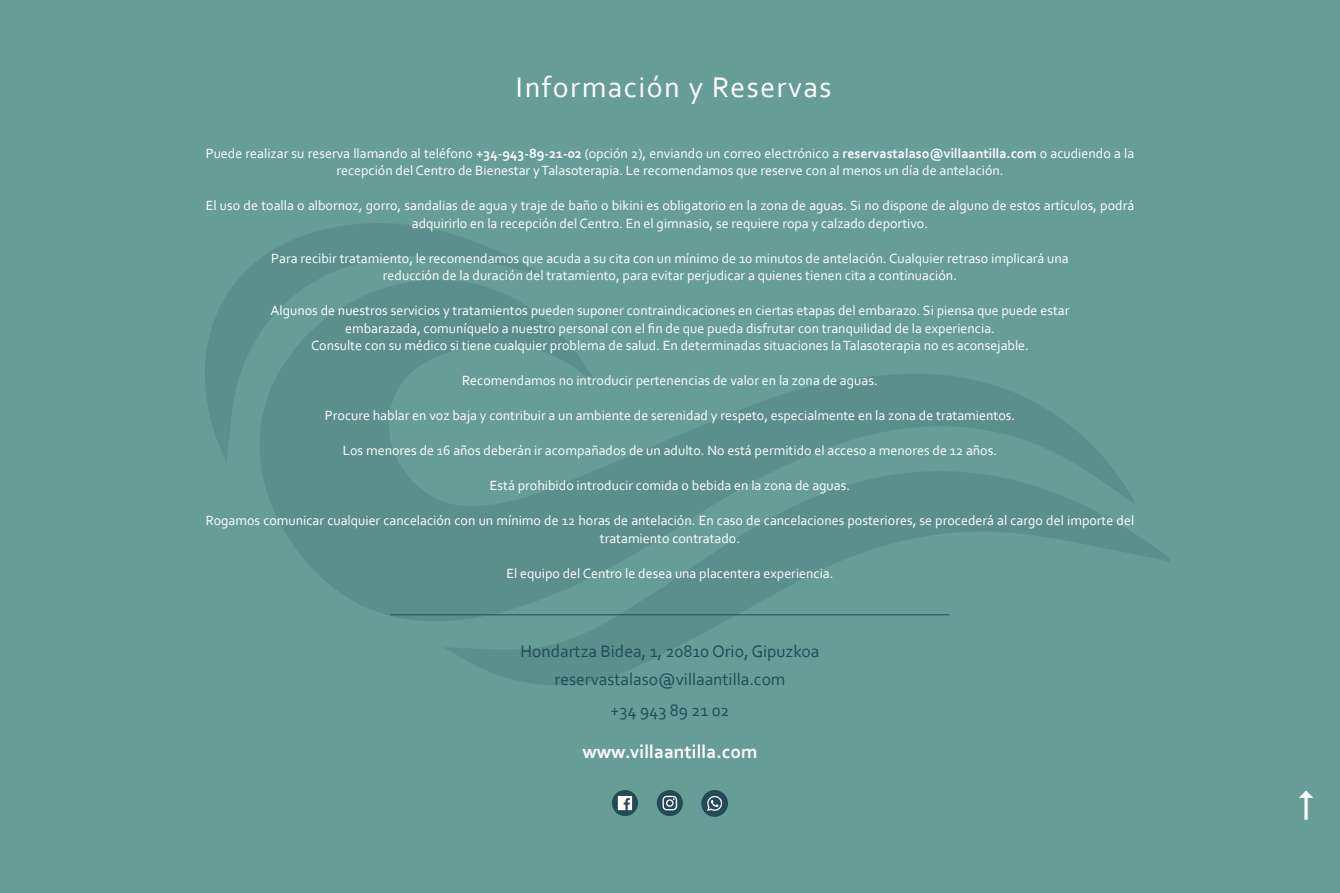
<style>
.page{position:relative;width:1340px;height:893px;background:#fff}
.page>*{position:absolute;margin:0;border:0;box-sizing:border-box;transform-origin:0 0}
.t1{font:29.75px "Corbel";letter-spacing:.05em;color:#fff}
.t2{font:700 19.25px "Corbel";color:#fff}
.t3{font:17.5px/28px "Corbel";color:#214b57;text-align:center}
.t4{font:14px/17.5px "Corbel";color:#fff;text-align:center}
.s1{font-weight:700}
</style>
<div class="page">
<div style="left:0;top:0;width:1339px;height:893px;background:#669d97"></div>
<svg style="left:261px;top:321px;width:827px;height:300px"></svg>
<svg style="left:205px;top:223px;width:341px;height:238px;fill:#5a8f8c"></svg>
<svg style="left:443px;top:442px;width:726px;height:243px"></svg>
<hr style="left:390px;top:614px;width:559px;height:1px;background:#214b57">
<svg style="left:612px;top:790px;width:26px;height:26px"></svg>
<svg style="left:618px;top:796px;width:14px;height:14px"></svg>
<svg style="left:656px;top:790px;width:27px;height:26px"></svg>
<svg style="left:662px;top:796px;width:15px;height:14px"></svg>
<div style="left:701px;top:790px;width:27px;height:27px;background:#214b57;border-radius:50%"></div>
<svg style="left:707px;top:795px;width:16px;height:16px"></svg>
<h1 class="t1" style="left:516px;top:69px;width:317px">Información y Reservas</h1>
<p class="t4" style="left:206px;top:144px;width:930px">Puede realizar su reserva llamando al teléfono <span class="s1">+34-943-89-21-02</span> (opción 2), enviando un correo electrónico a <span class="s1">reservastalaso@villaantilla.com</span> o acudiendo a la recepción del Centro de Bienestar y Talasoterapia. Le recomendamos que reserve con al menos un día de antelación.</p>
<p class="t4" style="left:206px;top:196px;width:930px">El uso de toalla o albornoz, gorro, sandalias de agua y traje de baño o bikini es obligatorio en la zona de aguas. Si no dispone de alguno de estos artículos, podrá adquirirlo en la recepción del Centro. En el gimnasio, se requiere ropa y calzado deportivo.</p>
<p class="t4" style="left:271px;top:249px;width:799px">Para recibir tratamiento, le recomendamos que acuda a su cita con un mínimo de 10 minutos de antelación. Cualquier retraso implicará una reducción de la duración del tratamiento, para evitar perjudicar a quienes tienen cita a continuación.</p>
<p class="t4" style="left:270px;top:301px;width:800px">Algunos de nuestros servicios y tratamientos pueden suponer contraindicaciones en ciertas etapas del embarazo. Si piensa que puede estar embarazada, comuníquelo a nuestro personal con el fin de que pueda disfrutar con tranquilidad de la experiencia.<br>Consulte con su médico si tiene cualquier problema de salud. En determinadas situaciones la Talasoterapia no es aconsejable.</p>
<p class="t4" style="left:462px;top:371px;width:417px">Recomendamos no introducir pertenencias de valor en la zona de aguas.</p>
<p class="t4" style="left:325px;top:406px;width:692px">Procure hablar en voz baja y contribuir a un ambiente de serenidad y respeto, especialmente en la zona de tratamientos.</p>
<p class="t4" style="left:343px;top:441px;width:655px">Los menores de 16 años deberán ir acompañados de un adulto. No está permitido el acceso a menores de 12 años.</p>
<p class="t4" style="left:490px;top:476px;width:362px">Está prohibido introducir comida o bebida en la zona de aguas.</p>
<p class="t4" style="left:206px;top:511px;width:930px">Rogamos comunicar cualquier cancelación con un mínimo de 12 horas de antelación. En caso de cancelaciones posteriores, se procederá al cargo del importe del tratamiento contratado.</p>
<p class="t4" style="left:506px;top:564px;width:328px">El equipo del Centro le desea una placentera experiencia.</p>
<p class="t3" style="left:520px;top:636px;width:300px">Hondartza Bidea, 1, 20810 Orio, Gipuzkoa reservastalaso@villaantilla.com</p>
<p class="t3" style="left:610px;top:696px;width:120px">+34 943 89 21 02</p>
<h2 class="t2" style="left:582px;top:740px;width:177px">www.villaantilla.com</h2>
</div>
